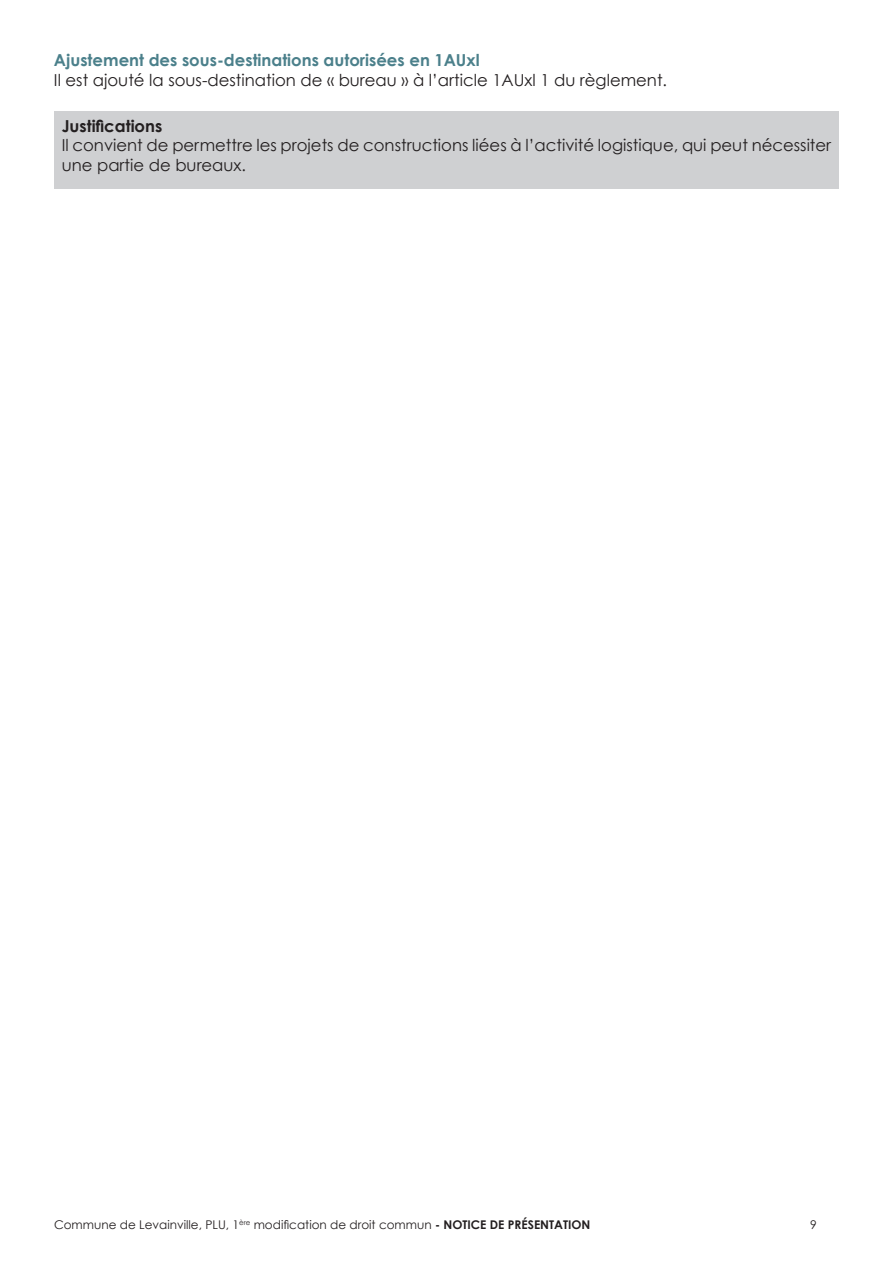
<style>
.page{position:relative;width:893px;height:1263px;background:#fff}
.page>*{position:absolute;margin:0;border:0;box-sizing:border-box;transform-origin:0 0}
.t1{font:16.5px/19.8px "Century Gothic";color:#231f20}
.t2{font:700 16.5px "Century Gothic";color:#4b808b}
.t3{font:700 16.5px "Century Gothic";color:#231f20}
.t4{font:12px "Century Gothic";color:#231f20}
.s1{font-weight:700}
</style>
<div class="page">
<div style="left:54px;top:111px;width:785px;height:78px;background:#cfd0d2"></div>
<p class="t2" style="left:54px;top:48px;width:427px">Ajustement des sous-destinations autorisées en 1AUxl</p>
<p class="t1" style="left:54px;top:70px;width:615px">Il est ajouté la sous-destination de « bureau » à l’article 1AUxl 1 du règlement.</p>
<p class="t3" style="left:62px;top:113px;width:102px">Justifications</p>
<p class="t1" style="left:62px;top:135px;width:771px">Il convient de permettre les projets de constructions liées à l’activité logistique, qui peut nécessiter une partie de bureaux.</p>
<p class="t4" style="left:54px;top:1216px;width:538px">Commune de Levainville, PLU, 1<sup>ère</sup> modification de droit commun <span class="s1">- NOTICE DE PRÉSENTATION</span></p>
<p class="t4" style="left:810px;top:1216px;width:8px">9</p>
</div>
